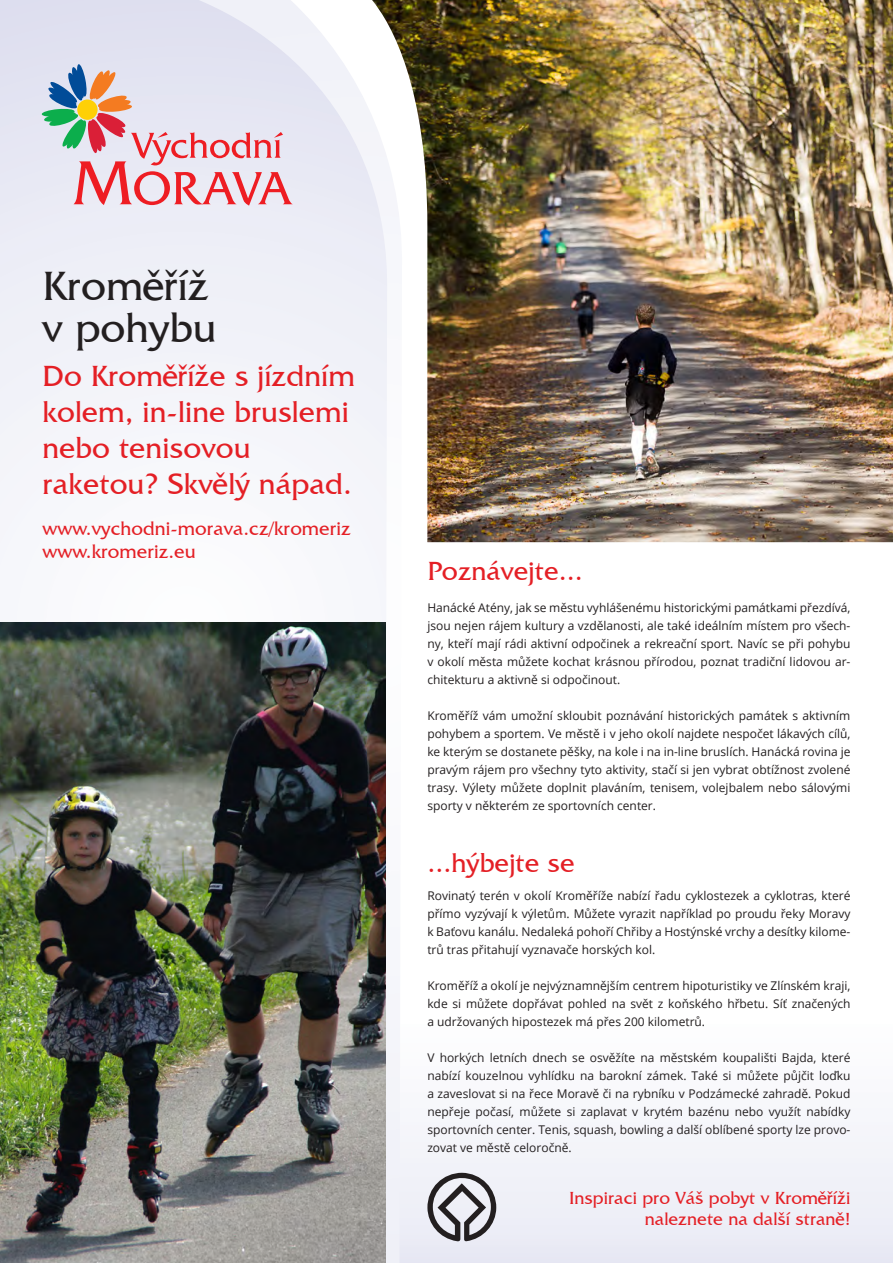
<style>
.page{position:relative;width:893px;height:1263px;background:#fff}
.page>*{position:absolute;margin:0;border:0;box-sizing:border-box;transform-origin:0 0}
.t1{font:42px/42px "Friz Quadrata IT Cby BT";color:#231f20}
.H1{font:30px/36px "Friz Quadrata IT Cby BT";color:#e41f25}
.t2{font:27px "Friz Quadrata IT Cby BT";color:#e41f25}
.H1__web{font:19.5px/23.4px "Friz Quadrata IT Cby BT";color:#e41f25}
.Inspirace_-_noticka{font:18px/21.6px "Friz Quadrata IT Cby BT";color:#e41f25;text-align:right}
.t3{font:12px/18px "Open Sans";color:#231f20;text-align:justify}
</style>
<div class="page">
<div style="left:0;top:1019px;width:893px;height:244px;background:#f4f5fa"></div>
<svg style="left:0;top:0;width:386px;height:623px"></svg>
<svg style="left:42px;top:64px;width:251px;height:142px"></svg>
<img style="left:372px;top:0;width:521px;height:542px">
<img style="left:0;top:623px;width:386px;height:640px">
<svg style="left:427px;top:1173px;width:69px;height:68px"></svg>
<h1 class="t1" style="left:43px;top:264px;width:175px">Kroměříž v pohybu</h1>
<p class="H1" style="left:43px;top:358px;width:314px">Do Kroměříže s jízdním kolem, in-line bruslemi nebo tenisovou raketou? Skvělý nápad.</p>
<p class="H1__web" style="left:43px;top:516px;width:310px">www.vychodni-morava.cz/kromeriz www.kromeriz.eu</p>
<h2 class="t2" style="left:427px;top:554px;width:157px">Poznávejte...</h2>
<p class="t3" style="left:427px;top:598px;width:425px">Hanácké Atény, jak se městu vyhlášenému historickými památkami přezdívá, jsou nejen rájem kultury a vzdělanosti, ale také ideálním místem pro všech&shy;ny, kteří mají rádi aktivní odpočinek a rekreační sport. Navíc se při pohybu v okolí města můžete kochat krásnou přírodou, poznat tradiční lidovou ar&shy;chitekturu a aktivně si odpočinout.</p>
<p class="t3" style="left:427px;top:706px;width:425px">Kroměříž vám umožní skloubit poznávání historických památek s aktivním pohybem a sportem. Ve městě i v jeho okolí najdete nespočet lákavých cílů, ke kterým se dostanete pěšky, na kole i na in-line bruslích. Hanácká rovina je pravým rájem pro všechny tyto aktivity, stačí si jen vybrat obtížnost zvolené trasy. Výlety můžete doplnit plaváním, tenisem, volejbalem nebo sálovými sporty v některém ze sportovních center.</p>
<h2 class="t2" style="left:427px;top:846px;width:149px">...hýbejte se</h2>
<p class="t3" style="left:427px;top:886px;width:425px">Rovinatý terén v okolí Kroměříže nabízí řadu cyklostezek a cyklotras, které přímo vyzývají k výletům. Můžete vyrazit například po proudu řeky Moravy k Baťovu kanálu. Nedaleká pohoří Chřiby a Hostýnské vrchy a desítky kilome&shy;trů tras přitahují vyznavače horských kol.</p>
<p class="t3" style="left:427px;top:976px;width:425px">Kroměříž a okolí je nejvýznamnějším centrem hipoturistiky ve Zlínském kraji, kde si můžete dopřávat pohled na svět z koňského hřbetu. Síť značených a udržovaných hipostezek má přes 200 kilometrů.</p>
<p class="t3" style="left:427px;top:1048px;width:425px">V horkých letních dnech se osvěžíte na městském koupališti Bajda, které nabízí kouzelnou vyhlídku na barokní zámek. Také si můžete půjčit loďku a zaveslovat si na řece Moravě či na rybníku v Podzámecké zahradě. Pokud nepřeje počasí, můžete si zaplavat v krytém bazénu nebo využít nabídky sportovních center. Tenis, squash, bowling a další oblíbené sporty lze provo&shy;zovat ve městě celoročně.</p>
<p class="Inspirace_-_noticka" style="left:569px;top:1186px;width:283px">Inspiraci pro Váš pobyt v Kroměříži naleznete na další straně!</p>
</div>
